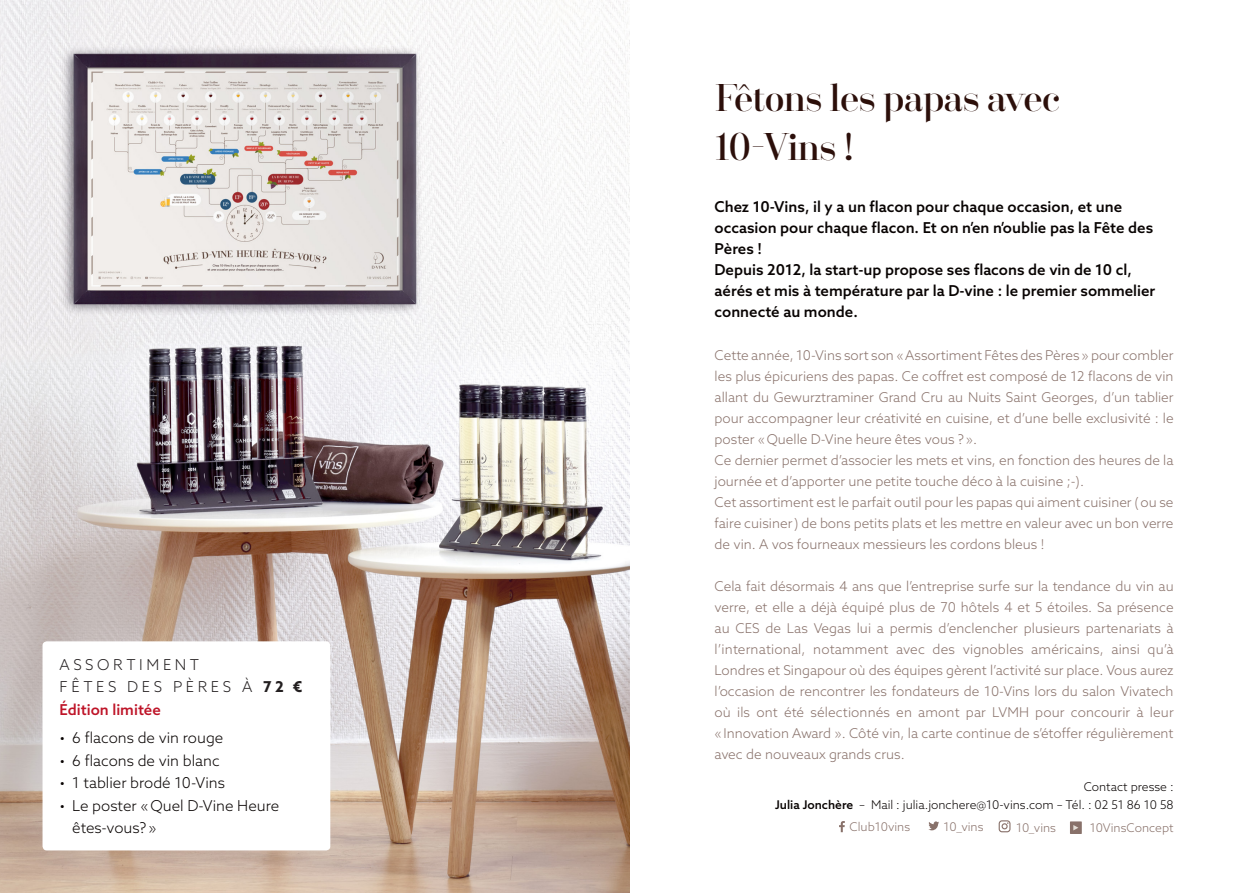
<style>
.page{position:relative;width:1259px;height:893px;background:#fff}
.page>*{position:absolute;margin:0;border:0;box-sizing:border-box;transform-origin:0 0}
.t1{font:36px "Santis";letter-spacing:-.03em;color:#2c0f0a}
.t2{font:500 15px/21px "Azo Sans";color:#080302}
.t3{font:300 15px/22.5px "Azo Sans";color:#080302}
.t4{font:300 15px/22.5px "Azo Sans";letter-spacing:.24em;color:#231f20}
.t5{font:300 13.5px/21px "Azo Sans";color:#88716a;text-align:justify}
.t6{font:300 12px/18px "Azo Sans";color:#080302;text-align:right}
.t7{font:300 12px "Azo Sans";color:#88716a}
.s1{font-weight:700}
.s2{font-weight:500;color:#be1428}
.s3{font-weight:500}
</style>
<div class="page">
<img style="left:0;top:0;width:629px;height:893px">
<div style="left:1070px;top:821px;width:11px;height:13px;background:#88716a"></div>
<svg style="left:1073px;top:825px;width:5px;height:5px"></svg>
<svg style="left:839px;top:821px;width:6px;height:11px"></svg>
<svg style="left:928px;top:821px;width:11px;height:9px"></svg>
<svg style="left:998px;top:820px;width:12px;height:12px"></svg>
<div style="left:43px;top:641px;width:287px;height:209px;background:#fff;border-radius:4px"></div>
<p class="t4" style="left:60px;top:653px;width:244px">ASSORTIMENT<br>FÊTES DES PÈRES À <span class="s1">72 €<br></span><span class="s2">Édition limitée</span></p>
<p class="t3" style="left:60px;top:727px;width:165px">• 6 flacons de vin rouge</p>
<p class="t3" style="left:60px;top:749px;width:162px">• 6 flacons de vin blanc</p>
<p class="t3" style="left:60px;top:772px;width:167px">• 1 tablier brodé 10-Vins</p>
<p class="t3" style="left:72px;top:794px;width:208px;text-indent:-13px">• Le poster «Quel D-Vine Heure êtes-vous?»</p>
<p class="t1" style="left:714px;top:77px;width:347px">Fêtons les papas avec</p>
<p class="t1" style="left:714px;top:127px;width:141px">10-Vins !</p>
<p class="t2" style="left:714px;top:196px;width:440px">Chez 10-Vins, il y a un flacon pour chaque occasion, et une occasion pour chaque flacon. Et on n’en n’oublie pas la Fête des<br>Pères !</p>
<p class="t2" style="left:714px;top:259px;width:442px">Depuis 2012, la start-up propose ses flacons de vin de 10 cl, aérés et mis à température par la D-vine : le premier sommelier connecté au monde.</p>
<p class="t5" style="left:714px;top:345px;width:460px">Cette année, 10-Vins sort son «Assortiment Fêtes des Pères» pour combler les plus épicuriens des papas. Ce coffret est composé de 12 flacons de vin allant du Gewurztraminer Grand Cru au Nuits Saint Georges, d’un tablier pour accompagner leur créativité en cuisine, et d’une belle exclusivité : le poster «Quelle D-Vine heure êtes vous ?».</p>
<p class="t5" style="left:714px;top:450px;width:460px">Ce dernier permet d’associer les mets et vins, en fonction des heures de la journée et d’apporter une petite touche déco à la cuisine ;-).</p>
<p class="t5" style="left:714px;top:492px;width:460px">Cet assortiment est le parfait outil pour les papas qui aiment cuisiner (ou se faire cuisiner) de bons petits plats et les mettre en valeur avec un bon verre de vin. A vos fourneaux messieurs les cordons bleus !</p>
<p class="t5" style="left:714px;top:576px;width:461px">Cela fait désormais 4 ans que l’entreprise surfe sur la tendance du vin au verre, et elle a déjà équipé plus de 70 hôtels 4 et 5 étoiles. Sa présence au CES de Las Vegas lui a permis d’enclencher plusieurs partenariats à l’international, notamment avec des vignobles américains, ainsi qu’à Londres et Singapour où des équipes gèrent l’activité sur place. Vous aurez l’occasion de rencontrer les fondateurs de 10-Vins lors du salon Vivatech où ils ont été sélectionnés en amont par LVMH pour concourir à leur «Innovation Award ». Côté vin, la carte continue de s’étoffer régulièrement avec de nouveaux grands crus.</p>
<p class="t6" style="left:775px;top:778px;width:400px">Contact presse :<br><span class="s3">Julia Jonchère</span> – Mail : julia.jonchere@10-vins.com – Tél. : 02 51 86 10 58</p>
<p class="t7" style="left:849px;top:819px;width:62px">Club10vins</p>
<p class="t7" style="left:943px;top:819px;width:42px">10_vins</p>
<p class="t7" style="left:1016px;top:820px;width:41px">10_vins</p>
<p class="t7" style="left:1089px;top:820px;width:85px">10VinsConcept</p>
</div>
